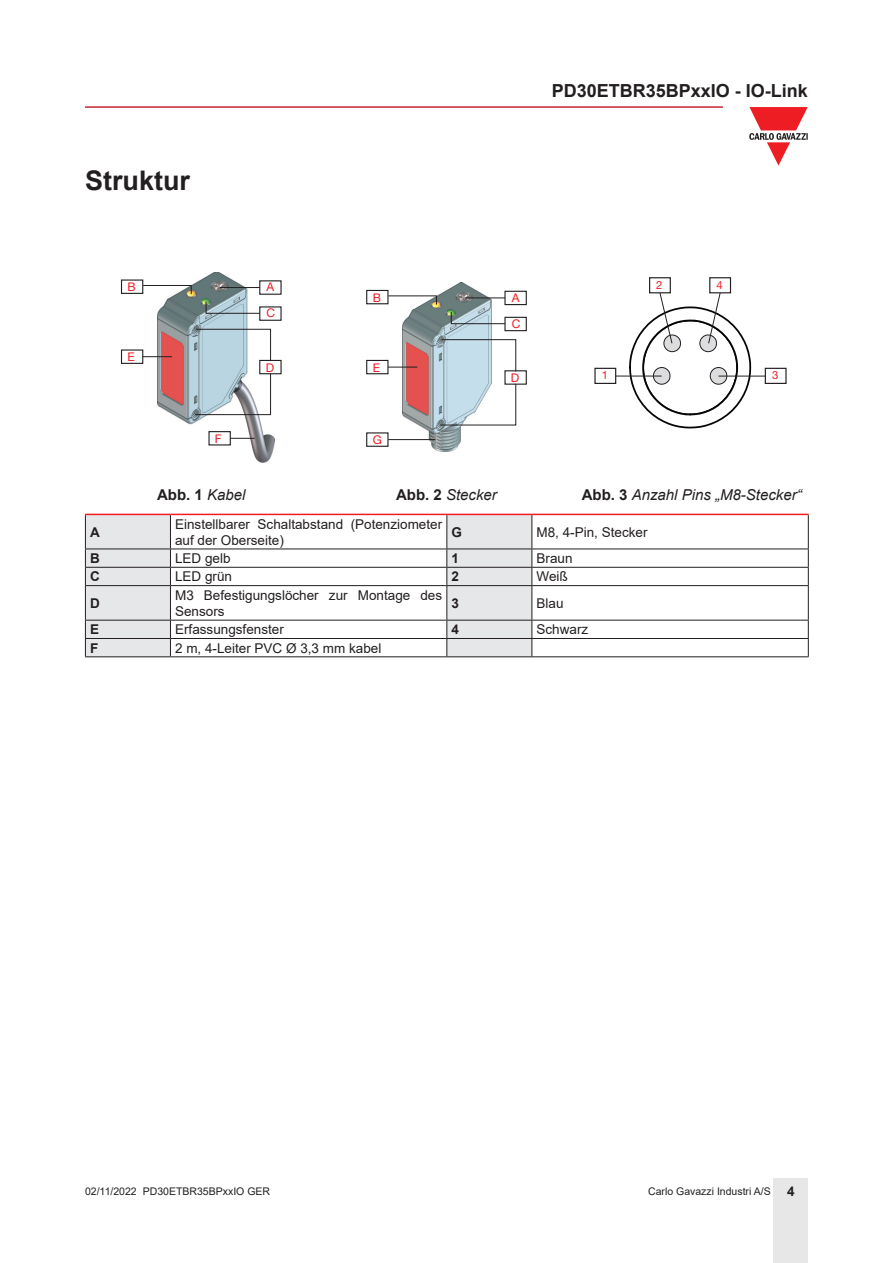
<style>
.page{position:relative;width:893px;height:1263px;background:#fff}
.page>*{position:absolute;margin:0;border:0;box-sizing:border-box;transform-origin:0 0}
.Titolo01{font:700 27px "Arial";color:#231f20}
.t1{font:700 18px "Arial";color:#231f20}
.t2{font:italic 15px "Arial";color:#231f20}
.t3{font:700 15px "Arial";color:#231f20}
.TestoTabellaSx{font:13.5px/16.2px "Arial";color:#231f20}
.TestoTabellaFndGSx{font:700 13.5px "Arial";color:#231f20}
.t4{font:12px "Helvetica Neue LT Std";color:#ee1d23}
.t5{font:11.25px "Helvetica Neue LT Std";color:#ee1d23}
.t6{font:10.5px "Arial";color:#231f20}
.s1{font-weight:400;font-style:italic}
.s2{font-weight:700;font-style:normal}
.s3{font-weight:700;font-size:13.5px}
</style>
<div class="page">
<hr style="left:85px;top:106px;width:638px;height:2px;background:#c42633">
<div style="left:774px;top:1178px;width:34px;height:85px;background:#e7e7e8"></div>
<svg style="left:749px;top:107px;width:59px;height:59px"></svg>
<img style="left:158px;top:272px;width:117px;height:190px">
<hr style="left:220px;top:287px;width:40px;height:1px;background:#231f20">
<div style="left:259px;top:280px;width:23px;height:15px;border:1px solid #231f20"></div>
<div style="left:121px;top:279px;width:22px;height:15px;border:1px solid #231f20"></div>
<svg style="left:142px;top:285px;width:50px;height:10px"></svg>
<svg style="left:194px;top:328px;width:77px;height:87px"></svg>
<div style="left:259px;top:360px;width:23px;height:14px;border:1px solid #231f20"></div>
<div style="left:259px;top:306px;width:23px;height:15px;border:1px solid #231f20"></div>
<svg style="left:205px;top:301px;width:56px;height:13px"></svg>
<div style="left:121px;top:349px;width:22px;height:15px;border:1px solid #231f20"></div>
<div style="left:208px;top:431px;width:23px;height:14px;border:1px solid #231f20"></div>
<svg style="left:143px;top:356px;width:29px;height:1px"></svg>
<svg style="left:230px;top:438px;width:25px;height:1px"></svg>
<img style="left:402px;top:283px;width:89px;height:168px">
<hr style="left:465px;top:298px;width:40px;height:1px;background:#231f20">
<div style="left:504px;top:291px;width:23px;height:14px;border:1px solid #231f20"></div>
<div style="left:366px;top:290px;width:22px;height:14px;border:1px solid #231f20"></div>
<svg style="left:388px;top:295px;width:49px;height:10px"></svg>
<svg style="left:439px;top:339px;width:77px;height:87px"></svg>
<div style="left:504px;top:370px;width:23px;height:15px;border:1px solid #231f20"></div>
<div style="left:504px;top:317px;width:23px;height:14px;border:1px solid #231f20"></div>
<svg style="left:450px;top:311px;width:56px;height:13px"></svg>
<div style="left:366px;top:360px;width:22px;height:14px;border:1px solid #231f20"></div>
<div style="left:366px;top:432px;width:22px;height:15px;border:1px solid #231f20"></div>
<svg style="left:388px;top:367px;width:29px;height:1px"></svg>
<hr style="left:388px;top:439px;width:47px;height:1px;background:#231f20">
<div style="left:649px;top:277px;width:22px;height:16px;border:1px solid #231f20"></div>
<div style="left:765px;top:368px;width:22px;height:16px;border:1px solid #231f20"></div>
<div style="left:594px;top:368px;width:22px;height:16px;border:1px solid #231f20"></div>
<svg style="left:615px;top:293px;width:151px;height:136px"></svg>
<div style="left:709px;top:277px;width:22px;height:16px;border:1px solid #231f20"></div>
<svg style="left:86px;top:515px;width:445px;height:141px"></svg>
<hr style="left:85px;top:514px;width:85px;height:1px;background:#ee1d23">
<hr style="left:170px;top:514px;width:277px;height:1px;background:#ee1d23">
<hr style="left:447px;top:514px;width:85px;height:1px;background:#ee1d23">
<hr style="left:532px;top:514px;width:277px;height:1px;background:#ee1d23">
<hr style="left:85px;top:515px;width:1px;height:34px;background:#231f20">
<hr style="left:170px;top:515px;width:1px;height:34px;background:#231f20">
<hr style="left:446px;top:515px;width:1px;height:34px;background:#231f20">
<hr style="left:531px;top:515px;width:1px;height:34px;background:#231f20">
<hr style="left:808px;top:515px;width:1px;height:34px;background:#231f20">
<hr style="left:85px;top:549px;width:85px;height:1px;background:#231f20">
<hr style="left:170px;top:549px;width:277px;height:1px;background:#231f20">
<hr style="left:447px;top:549px;width:85px;height:1px;background:#231f20">
<hr style="left:532px;top:549px;width:277px;height:1px;background:#231f20">
<hr style="left:85px;top:567px;width:85px;height:1px;background:#231f20">
<svg style="left:85px;top:549px;width:1px;height:36px"></svg>
<hr style="left:170px;top:567px;width:277px;height:1px;background:#231f20">
<svg style="left:170px;top:549px;width:1px;height:36px"></svg>
<hr style="left:447px;top:567px;width:85px;height:1px;background:#231f20">
<svg style="left:446px;top:549px;width:1px;height:36px"></svg>
<hr style="left:532px;top:567px;width:277px;height:1px;background:#231f20">
<svg style="left:531px;top:549px;width:1px;height:36px"></svg>
<svg style="left:808px;top:549px;width:1px;height:36px"></svg>
<hr style="left:85px;top:585px;width:85px;height:1px;background:#231f20">
<hr style="left:85px;top:586px;width:1px;height:34px;background:#231f20">
<hr style="left:170px;top:585px;width:277px;height:1px;background:#231f20">
<hr style="left:170px;top:586px;width:1px;height:34px;background:#231f20">
<hr style="left:447px;top:585px;width:85px;height:1px;background:#231f20">
<hr style="left:446px;top:586px;width:1px;height:34px;background:#231f20">
<hr style="left:532px;top:585px;width:277px;height:1px;background:#231f20">
<hr style="left:531px;top:586px;width:1px;height:34px;background:#231f20">
<hr style="left:808px;top:586px;width:1px;height:34px;background:#231f20">
<hr style="left:85px;top:620px;width:85px;height:1px;background:#231f20">
<hr style="left:170px;top:620px;width:277px;height:1px;background:#231f20">
<hr style="left:447px;top:620px;width:85px;height:1px;background:#231f20">
<hr style="left:532px;top:620px;width:277px;height:1px;background:#231f20">
<hr style="left:85px;top:638px;width:85px;height:1px;background:#231f20">
<svg style="left:85px;top:620px;width:1px;height:36px"></svg>
<hr style="left:170px;top:638px;width:277px;height:1px;background:#231f20">
<svg style="left:170px;top:620px;width:1px;height:36px"></svg>
<hr style="left:447px;top:638px;width:85px;height:1px;background:#231f20">
<svg style="left:446px;top:620px;width:1px;height:36px"></svg>
<hr style="left:532px;top:638px;width:277px;height:1px;background:#231f20">
<svg style="left:531px;top:620px;width:1px;height:36px"></svg>
<svg style="left:808px;top:620px;width:1px;height:36px"></svg>
<hr style="left:85px;top:656px;width:85px;height:1px;background:#231f20">
<hr style="left:170px;top:656px;width:277px;height:1px;background:#231f20">
<hr style="left:447px;top:656px;width:85px;height:1px;background:#231f20">
<hr style="left:532px;top:656px;width:277px;height:1px;background:#231f20">
<p class="Titolo01" style="left:85px;top:161px;width:107px">Struktur</p>
<p class="t4" style="left:127px;top:280px;width:10px">B</p>
<p class="t4" style="left:267px;top:280px;width:9px">A</p>
<p class="t4" style="left:127px;top:350px;width:9px">E</p>
<p class="t4" style="left:215px;top:431px;width:8px">F</p>
<p class="t4" style="left:267px;top:306px;width:10px">C</p>
<p class="t4" style="left:266px;top:360px;width:10px">D</p>
<h2 class="t1" style="left:552px;top:78px;width:258px">PD30ETBR35BPxxIO - IO-Link</h2>
<p class="t4" style="left:373px;top:290px;width:10px">B</p>
<p class="t4" style="left:512px;top:290px;width:9px">A</p>
<p class="t4" style="left:373px;top:360px;width:9px">E</p>
<p class="t4" style="left:373px;top:433px;width:11px">G</p>
<p class="t4" style="left:512px;top:316px;width:10px">C</p>
<p class="t4" style="left:511px;top:370px;width:10px">D</p>
<p class="t5" style="left:656px;top:278px;width:8px">2</p>
<p class="t5" style="left:716px;top:278px;width:8px">4</p>
<p class="t5" style="left:602px;top:369px;width:8px">1</p>
<p class="t5" style="left:772px;top:369px;width:8px">3</p>
<p class="t3" style="left:157px;top:484px;width:90px">Abb. 1 <span class="s1">Kabel</span></p>
<p class="t2" style="left:396px;top:485px;width:102px"><span class="s2">Abb. 2</span> Stecker</p>
<p class="t2" style="left:582px;top:485px;width:222px"><span class="s2">Abb. 3</span> Anzahl Pins „M8-Stecker“</p>
<p class="TestoTabellaFndGSx" style="left:90px;top:522px;width:11px">A</p>
<p class="TestoTabellaSx" style="left:175px;top:516px;width:269px">Einstellbarer Schaltabstand (Potenziometer auf der Oberseite)</p>
<p class="TestoTabellaFndGSx" style="left:451px;top:522px;width:12px">G</p>
<p class="TestoTabellaSx" style="left:536px;top:524px;width:113px">M8, 4-Pin, Stecker</p>
<p class="TestoTabellaFndGSx" style="left:90px;top:549px;width:11px">B</p>
<p class="TestoTabellaSx" style="left:175px;top:550px;width:57px">LED gelb</p>
<p class="TestoTabellaFndGSx" style="left:451px;top:549px;width:9px">1</p>
<p class="TestoTabellaSx" style="left:536px;top:550px;width:38px">Braun</p>
<p class="TestoTabellaFndGSx" style="left:90px;top:567px;width:11px">C</p>
<p class="TestoTabellaSx" style="left:175px;top:568px;width:59px">LED grün</p>
<p class="TestoTabellaFndGSx" style="left:451px;top:567px;width:9px">2</p>
<p class="TestoTabellaSx" style="left:536px;top:568px;width:33px">Weiß</p>
<p class="TestoTabellaFndGSx" style="left:90px;top:593px;width:11px">D</p>
<p class="TestoTabellaSx" style="left:175px;top:587px;width:269px">M3 Befestigungslöcher zur Montage des<br>Sensors</p>
<p class="TestoTabellaFndGSx" style="left:451px;top:593px;width:9px">3</p>
<p class="TestoTabellaSx" style="left:536px;top:595px;width:29px">Blau</p>
<p class="TestoTabellaFndGSx" style="left:90px;top:620px;width:11px">E</p>
<p class="TestoTabellaSx" style="left:175px;top:621px;width:110px">Erfassungsfenster</p>
<p class="TestoTabellaFndGSx" style="left:451px;top:620px;width:9px">4</p>
<p class="TestoTabellaSx" style="left:536px;top:621px;width:53px">Schwarz</p>
<p class="TestoTabellaFndGSx" style="left:90px;top:638px;width:10px">F</p>
<p class="TestoTabellaSx" style="left:175px;top:640px;width:208px">2 m, 4-Leiter PVC Ø 3,3 mm kabel</p>
<p class="t6" style="left:85px;top:1183px;width:187px">02/11/2022 PD30ETBR35BPxxIO GER</p>
<p class="t6" style="left:648px;top:1183px;width:148px">Carlo Gavazzi Industri A/S <span class="s3">4</span></p>
</div>
